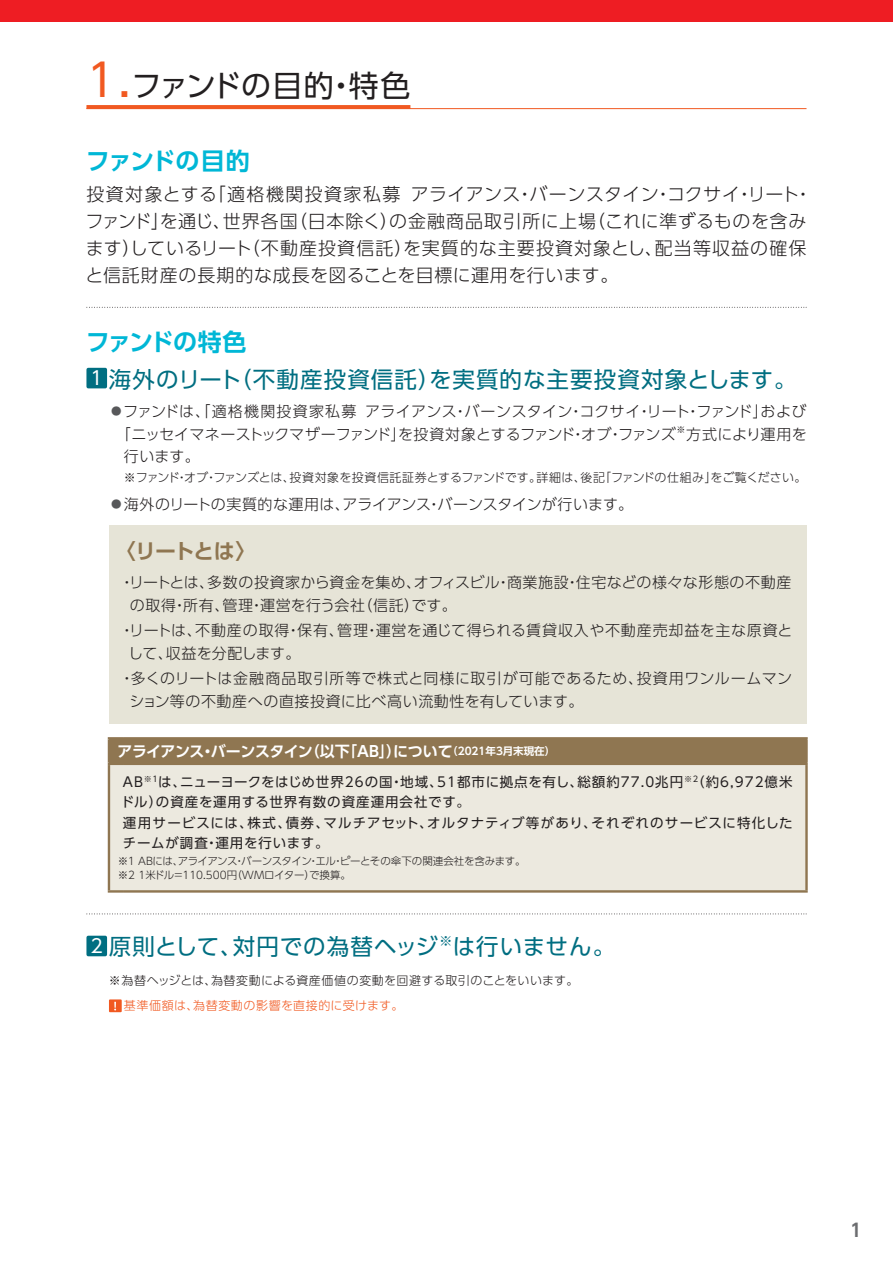
<style>
.page{position:relative;width:893px;height:1263px;background:#fff}
.page>*{position:absolute;margin:0;border:0;box-sizing:border-box;transform-origin:0 0}
.t1{font:30px "UD Shin Go Pro";letter-spacing:-.02em;color:#231f20}
.t2{font:700 24px "UD Shin Go Pro De";letter-spacing:-.05em;color:#00b7d6}
.t3{font:22.5px "UD Shin Go Pro";letter-spacing:.05em;color:#006e81}
.t4{font:700 21px "UD Shin Go Pro De";letter-spacing:-.06em;color:#8f7651}
.t5{font:300 18px/27px "UD Shin Go Pro";letter-spacing:.04em;color:#231f20}
.t6{font:700 18px "UD Shin Go Pro De";color:#6c6d70}
.t7{font:300 15px/22.5px "UD Shin Go Pro";letter-spacing:.03em;color:#231f20}
.t8{font:300 15px "UD Shin Go Pro";color:#231f20}
.t9{font:700 15px "UD Shin Go Pro De";letter-spacing:-.03em;color:#fff}
.t10{font:300 15px "UD Shin Go Pro";letter-spacing:.005em;color:#231f20}
.t11{font:13.5px/20.2px "UD Shin Go Pro";letter-spacing:.07em;color:#231f20}
.t12{font:300 12px "UD Shin Go Pro";letter-spacing:-.01em;color:#231f20}
.t13{font:300 12px "UD Shin Go Pro";letter-spacing:.015em;color:#231f20}
.t14{font:300 12px "UD Shin Go Pro";letter-spacing:.05em;color:#f15921}
.t15{font:300 10.5px/13.5px "UD Shin Go Pro";letter-spacing:-.03em;color:#231f20}
.s1{font-size:45px;color:#f15921}
.s2{font-size:18.75px;color:#fff}
.s3{font-size:10.5px;color:#57585a}
.s4{font-size:10.5px}
</style>
<div class="page">
<div style="left:0;top:0;width:893px;height:21px;background:#ee1d23"></div>
<svg style="left:87px;top:307px;width:720px;height:1px"></svg>
<div style="left:109px;top:525px;width:697px;height:198px;background:#e6e4d7"></div>
<div style="left:109px;top:738px;width:697px;height:26px;background:#8f7651"></div>
<div style="left:109px;top:764px;width:697px;height:127px;background:#ece9df"></div>
<svg style="left:108px;top:737px;width:16px;height:2px"></svg>
<hr style="left:108px;top:739px;width:2px;height:24px;background:#8f7651">
<hr style="left:124px;top:737px;width:684px;height:2px;background:#8f7651">
<hr style="left:805px;top:739px;width:3px;height:24px;background:#8f7651">
<svg style="left:108px;top:763px;width:16px;height:2px"></svg>
<hr style="left:108px;top:765px;width:2px;height:125px;background:#8f7651">
<hr style="left:124px;top:763px;width:684px;height:2px;background:#8f7651">
<hr style="left:805px;top:765px;width:3px;height:125px;background:#8f7651">
<hr style="left:108px;top:890px;width:16px;height:3px;background:#8f7651">
<hr style="left:124px;top:890px;width:684px;height:3px;background:#8f7651">
<div style="left:86px;top:368px;width:21px;height:20px;background:#006e81;border-radius:2px"></div>
<svg style="left:87px;top:913px;width:720px;height:1px"></svg>
<div style="left:86px;top:936px;width:21px;height:20px;background:#006e81;border-radius:2px"></div>
<div style="left:109px;top:999px;width:13px;height:13px;background:#f15921"></div>
<svg style="left:114px;top:1002px;width:2px;height:8px"></svg>
<hr style="left:86px;top:108px;width:720px;height:1px;background:#f15921">
<svg style="left:86px;top:105px;width:324px;height:4px"></svg>
<h1 class="t1" style="left:86px;top:61px;width:325px"><span class="s1">1.</span>ファンドの目的・特色</h1>
<h2 class="t2" style="left:86px;top:141px;width:166px">ファンドの目的</h2>
<p class="t5" style="left:85px;top:180px;width:728px">投資対象とする「適格機関投資家私募 アライアンス・バーンスタイン・コクサイ・リート・ファンド」を通じ、世界各国（日本除く）の金融商品取引所に上場（これに準ずるものを含みます）しているリート（不動産投資信託）を実質的な主要投資対象とし、配当等収益の確保と信託財産の長期的な成長を図ることを目標に運用を行います。</p>
<h2 class="t2" style="left:86px;top:323px;width:162px">ファンドの特色</h2>
<h3 class="t3" style="left:91px;top:361px;width:708px"><span class="s2">1</span> 海外のリート（不動産投資信託）を実質的な主要投資対象とします。</h3>
<p class="t7" style="left:111px;top:399px;width:697px"><span class="s3">●</span>ファンドは、「適格機関投資家私募 アライアンス・バーンスタイン・コクサイ・リート・ファンド」および</p>
<p class="t8" style="left:116px;top:422px;width:693px">「ニッセイマネーストックマザーファンド」を投資対象とするファンド・オブ・ファンズ<sup>※</sup>方式により運用を</p>
<p class="t7" style="left:124px;top:444px;width:77px">行います。</p>
<p class="t12" style="left:124px;top:468px;width:684px">※ファンド・オブ・ファンズとは、投資対象を投資信託証券とするファンドです。詳細は、後記「ファンドの仕組み」をご覧ください。</p>
<p class="t10" style="left:111px;top:492px;width:524px"><span class="s3">●</span> 海外のリートの実質的な運用は、アライアンス・バーンスタインが行います。</p>
<h3 class="t4" style="left:115px;top:534px;width:143px">〈リートとは〉</h3>
<p class="t7" style="left:130px;top:570px;width:663px;text-indent:-11px">・リートとは、多数の投資家から資金を集め、オフィスビル・商業施設・住宅などの様々な形態の不動産の取得・所有、管理・運営を行う会社（信託）です。</p>
<p class="t7" style="left:128px;top:618px;width:666px;text-indent:-9px">・リートは、不動産の取得・保有、管理・運営を通じて得られる賃貸収入や不動産売却益を主な原資として、収益を分配します。</p>
<p class="t7" style="left:129px;top:666px;width:664px;text-indent:-10px">・多くのリートは金融商品取引所等で株式と同様に取引が可能であるため、投資用ワンルームマンション等の不動産への直接投資に比べ高い流動性を有しています。</p>
<p class="t9" style="left:117px;top:739px;width:439px">アライアンス・バーンスタイン（以下「AB」）について<span class="s4">（2021年3月末現在）</span></p>
<p class="t11" style="left:121px;top:771px;width:673px">AB<sup>※１</sup>は、ニューヨークをはじめ世界26の国・地域、51都市に拠点を有し、総額約77.0兆円<sup>※２</sup>（約6,972億米ドル）の資産を運用する世界有数の資産運用会社です。<br>運用サービスには、株式、債券、マルチアセット、オルタナティブ等があり、それぞれのサービスに特化したチームが調査・運用を行います。</p>
<p class="t15" style="left:118px;top:854px;width:409px">※１ ABには、アライアンス・バーンスタイン・エル・ピーとその傘下の関連会社を含みます。※2 1米ドル=110.500円（WMロイター）で換算。</p>
<h3 class="t3" style="left:91px;top:929px;width:526px"><span class="s2">2</span> 原則として、対円での為替ヘッジ<sup>※</sup>は行いません。</h3>
<p class="t13" style="left:109px;top:970px;width:471px">※為替ヘッジとは、為替変動による資産価値の変動を回避する取引のことをいいます。</p>
<p class="t14" style="left:124px;top:996px;width:281px">基準価額は、為替変動の影響を直接的に受けます。</p>
<p class="t6" style="left:850px;top:1215px;width:13px">1</p>
</div>
